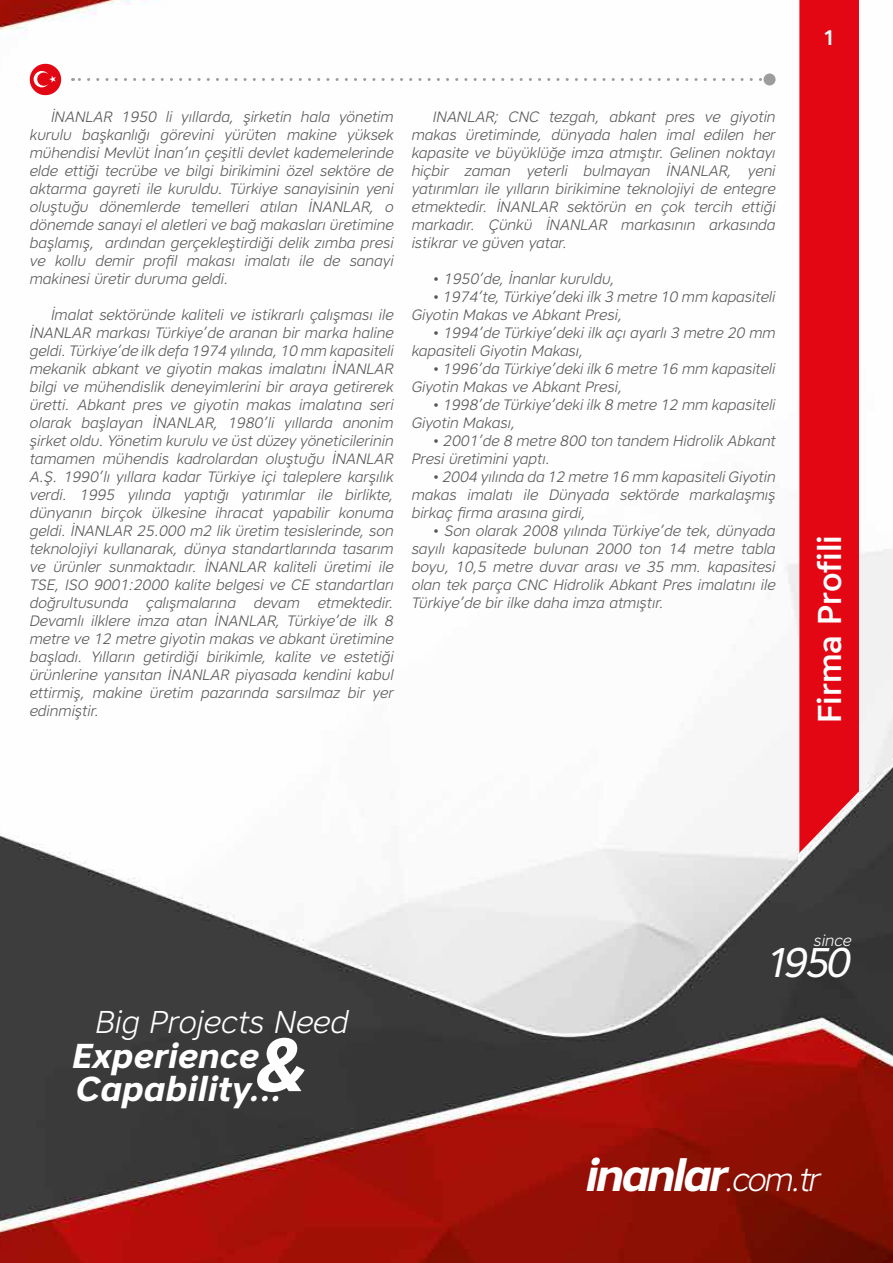
<style>
.page{position:relative;width:893px;height:1263px;background:#fff}
.page>*{position:absolute;margin:0;border:0;box-sizing:border-box;transform-origin:0 0}
.t1{font:italic 700 45px "Core Sans A65";letter-spacing:-.06em;color:#fff}
.t2{font:italic 41.4px "Core Sans A45";color:#fff}
.t3{font:italic 700 34.5px "Core Sans A65";color:#fff}
.t4{font:500 33px "Core Sans A55";color:#fff}
.t5{font:italic 300 31.5px "Core Sans A35";color:#fff}
.t6{font:500 21px "Core Sans A55";color:#fff}
.t7{font:italic 300 15.9px "Core Sans A35";color:#fff}
.t8{font:italic 300 15px/18px "Core Sans A35";color:#575756;text-align:justify}
.s1{font-family:"Core Sans A35";font-weight:300;font-size:33px}
</style>
<div class="page">
<img style="left:0;top:0;width:893px;height:1263px">
<svg style="left:799px;top:0;width:60px;height:853px;background:#e11d28"></svg>
<svg style="left:28px;top:62px;width:35px;height:35px"></svg>
<svg style="left:73px;top:78px;width:687px;height:3px"></svg>
<div style="left:764px;top:73px;width:12px;height:12px;background:#9d9d9c;border-radius:50%"></div>
<p class="t8" style="left:30px;top:107px;width:365px;text-indent:21px">İNANLAR 1950 li yıllarda, şirketin hala yönetim kurulu başkanlığı görevini yürüten makine yüksek mühendisi Mevlüt İnan’ın çeşitli devlet kademelerinde elde ettiği tecrübe ve bilgi birikimini özel sektöre de aktarma gayreti ile kuruldu. Türkiye sanayisinin yeni oluştuğu dönemlerde temelleri atılan İNANLAR, o dönemde sanayi el aletleri ve bağ makasları üretimine başlamış, ardından gerçekleştirdiği delik zımba presi ve kollu demir profil makası imalatı ile de sanayi makinesi üretir duruma geldi.</p>
<p class="t8" style="left:30px;top:305px;width:365px;text-indent:21px">İmalat sektöründe kaliteli ve istikrarlı çalışması ile İNANLAR markası Türkiye’de aranan bir marka haline geldi. Türkiye’de ilk defa 1974 yılında, 10 mm kapasiteli mekanik abkant ve giyotin makas imalatını İNANLAR bilgi ve mühendislik deneyimlerini bir araya getirerek üretti. Abkant pres ve giyotin makas imalatına seri olarak başlayan İNANLAR, 1980’li yıllarda anonim şirket oldu. Yönetim kurulu ve üst düzey yöneticilerinin tamamen mühendis kadrolardan oluştuğu İNANLAR A.Ş. 1990’lı yıllara kadar Türkiye içi taleplere karşılık verdi. 1995 yılında yaptığı yatırımlar ile birlikte, dünyanın birçok ülkesine ihracat yapabilir konuma geldi. İNANLAR 25.000 m2 lik üretim tesislerinde, son teknolojiyi kullanarak, dünya standartlarında tasarım ve ürünler sunmaktadır. İNANLAR kaliteli üretimi ile TSE, ISO 9001:2000 kalite belgesi ve CE standartları doğrultusunda çalışmalarına devam etmektedir.<br>Devamlı ilklere imza atan İNANLAR, Türkiye’de ilk 8 metre ve 12 metre giyotin makas ve abkant üretimine başladı. Yılların getirdiği birikimle, kalite ve estetiği ürünlerine yansıtan İNANLAR piyasada kendini kabul ettirmiş, makine üretim pazarında sarsılmaz bir yer edinmiştir.</p>
<p class="t8" style="left:412px;top:107px;width:365px;text-indent:21px">INANLAR; CNC tezgah, abkant pres ve giyotin makas üretiminde, dünyada halen imal edilen her kapasite ve büyüklüğe imza atmıştır. Gelinen noktayı hiçbir zaman yeterli bulmayan İNANLAR, yeni yatırımları ile yılların birikimine teknolojiyi de entegre etmektedir. İNANLAR sektörün en çok tercih ettiği markadır. Çünkü İNANLAR markasının arkasında istikrar ve güven yatar.</p>
<p class="t8" style="left:433px;top:269px;width:184px">• 1950’de, İnanlar kuruldu,</p>
<p class="t8" style="left:412px;top:287px;width:365px;text-indent:21px">• 1974’te, Türkiye’deki ilk 3 metre 10 mm kapasiteli<br>Giyotin Makas ve Abkant Presi,</p>
<p class="t8" style="left:412px;top:323px;width:365px;text-indent:21px">• 1994’de Türkiye’deki ilk açı ayarlı 3 metre 20 mm kapasiteli Giyotin Makası,</p>
<p class="t8" style="left:412px;top:359px;width:365px;text-indent:21px">• 1996’da Türkiye’deki ilk 6 metre 16 mm kapasiteli<br>Giyotin Makas ve Abkant Presi,</p>
<p class="t8" style="left:412px;top:395px;width:365px;text-indent:21px">• 1998’de Türkiye’deki ilk 8 metre 12 mm kapasiteli<br>Giyotin Makası,</p>
<p class="t8" style="left:412px;top:431px;width:365px;text-indent:21px">• 2001’de 8 metre 800 ton tandem Hidrolik Abkant<br>Presi üretimini yaptı.</p>
<p class="t8" style="left:412px;top:467px;width:365px;text-indent:21px">• 2004 yılında da 12 metre 16 mm kapasiteli Giyotin makas imalatı ile Dünyada sektörde markalaşmış birkaç firma arasına girdi,</p>
<p class="t8" style="left:412px;top:521px;width:365px;text-indent:21px">• Son olarak 2008 yılında Türkiye’de tek, dünyada sayılı kapasitede bulunan 2000 ton 14 metre tabla boyu, 10,5 metre duvar arası ve 35 mm. kapasitesi olan tek parça CNC Hidrolik Abkant Pres imalatını ile Türkiye’de bir ilke daha imza atmıştır.</p>
<h3 class="t6" style="left:823px;top:24px;width:14px">1</h3>
<h3 class="t4" style="left:808px;top:723px;width:189px;rotate:-90deg">Firma Profili</h3>
<h3 class="t5" style="left:95px;top:1001px;width:255px">Big Projects Need</h3>
<h3 class="t3" style="left:76px;top:1066px;width:233px">Capability...<sup>&amp;</sup></h3>
<h3 class="t3" style="left:72px;top:1033px;width:188px">Experience</h3>
<p class="t7" style="left:814px;top:930px;width:39px">since</p>
<h2 class="t2" style="left:765px;top:936px;width:88px">1950</h2>
<h1 class="t1" style="left:586px;top:1145px;width:236px">inanlar<span class="s1">.com.tr</span></h1>
</div>
